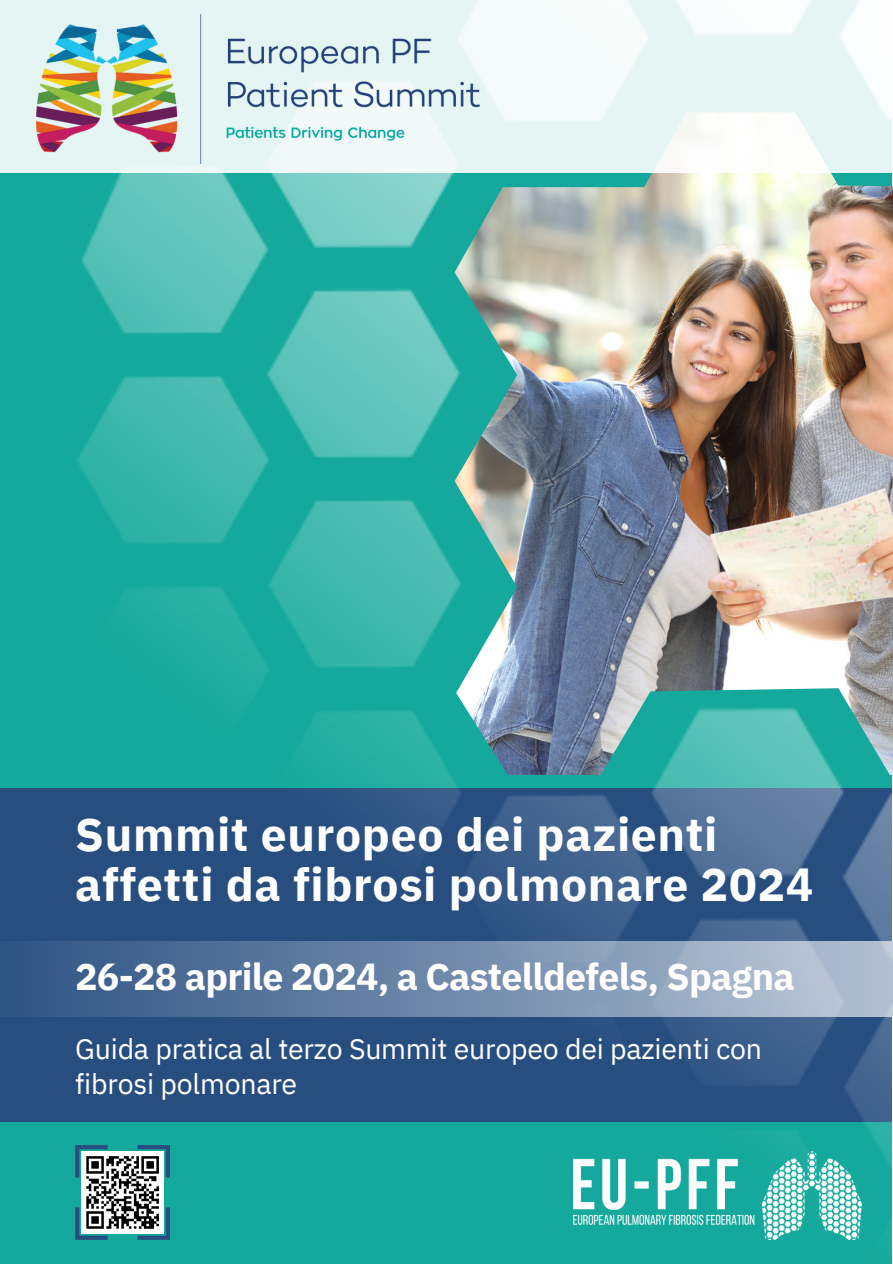
<style>
.page{position:relative;width:893px;height:1264px;background:#fff}
.page>*{position:absolute;margin:0;border:0;box-sizing:border-box;transform-origin:0 0}
.t1{font:700 46.2px/50.7px "IBM Plex Sans";letter-spacing:.015em;color:#fff}
.t2{font:700 37.5px "IBM Plex Sans";letter-spacing:-.02em;color:#fff}
.t3{font:28.5px/34.8px "IBM Plex Sans";letter-spacing:-.01em;color:#fff}
</style>
<div class="page">
<div style="left:0;top:0;width:891px;height:1263px;background:#14a99c"></div>
<div style="left:0;top:788px;width:891px;height:334px;background:#284e80"></div>
<div style="left:0;top:941px;width:892px;height:75px;background:#345887"></div>
<img style="left:75px;top:173px;width:817px;height:1090px">
<img style="left:574px;top:1151px;width:287px;height:88px">
<img style="left:454px;top:173px;width:438px;height:601px">
<svg style="left:0;top:0;width:892px;height:173px;background:#ecf7f6"></svg>
<img style="left:36px;top:15px;width:455px;height:148px">
<svg style="left:75px;top:1145px;width:95px;height:94px;background:#7f9699"></svg>
<h1 class="t1" style="left:75px;top:807px;width:739px">Summit europeo dei pazienti affetti da fibrosi polmonare 2024</h1>
<p class="t2" style="left:75px;top:951px;width:721px">26-28 aprile 2024, a Castelldefels, Spagna</p>
<h2 class="t3" style="left:75px;top:1030px;width:688px">Guida pratica al terzo Summit europeo dei pazienti con fibrosi polmonare</h2>
</div>
